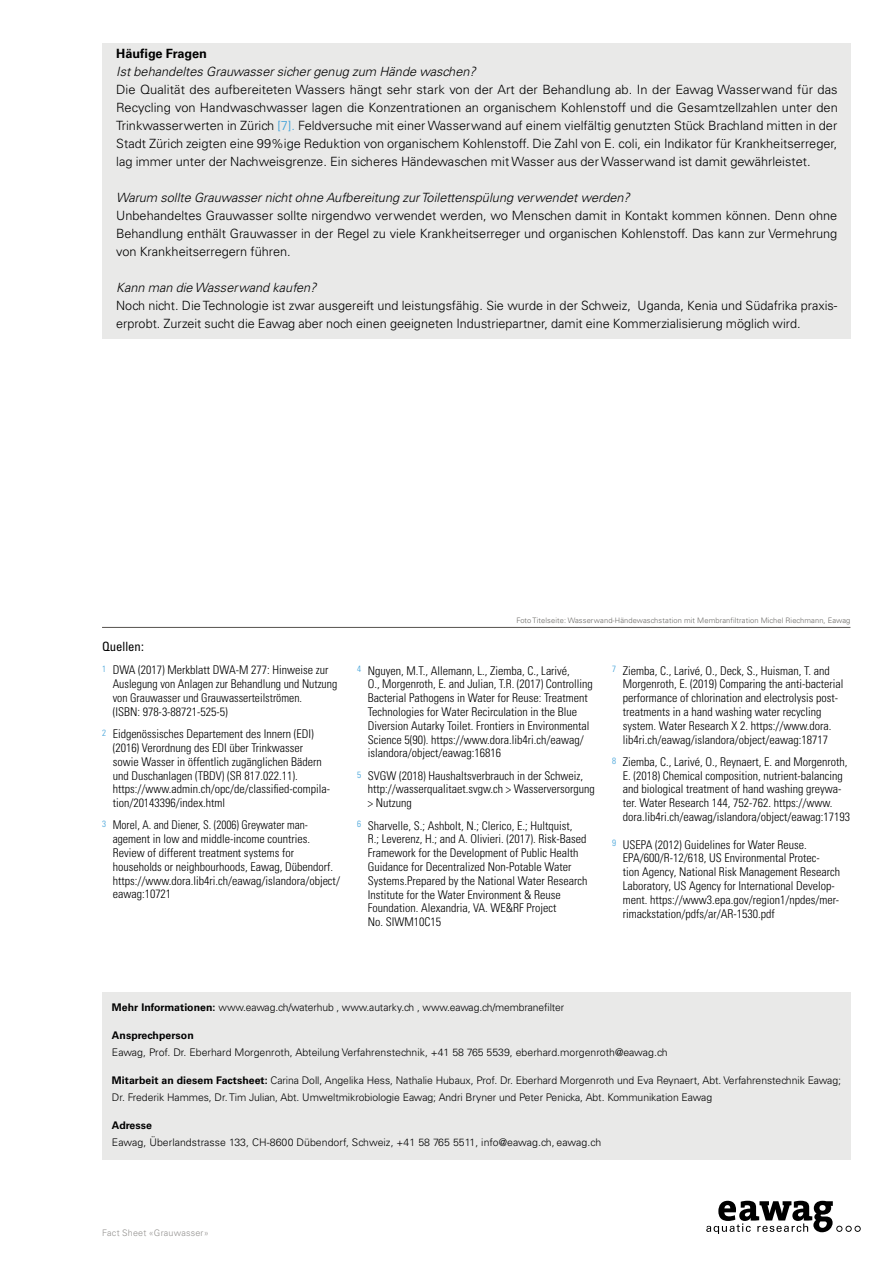
<style>
.page{position:relative;width:893px;height:1263px;background:#fff}
.page>*{position:absolute;margin:0;border:0;box-sizing:border-box;transform-origin:0 0}
.t1{font:300 12.75px/18px "Univers LT Std";color:#000;text-align:justify}
.t2{font:italic 300 12.75px "Univers LT Std";color:#000}
.t3{font:700 12.75px "Univers LT Std";color:#000}
.t4{font:condensed 12.75px "Univers LT Std";color:#000}
.t5{font:300 condensed 12px/13.8px "Univers LT Std";color:#000}
.t6{font:300 condensed 12px/13.8px "Univers LT Std";color:#000;scale:.95 1}
.t7{font:300 10.5px/16.5px "Univers LT Std";letter-spacing:-.005em;color:#000}
.t8{font:700 10.5px "Univers LT Std";letter-spacing:.005em;color:#000}
.t9{font:300 9px "Univers LT Std";letter-spacing:.02em;color:#949290}
.t10{font:300 condensed 9px "Univers LT Std";color:#3a9ed7}
.t11{font:300 7.5px "Univers LT Std";letter-spacing:.015em;color:#6a6864}
.s1{color:#3a9ed7}
.s2{font-weight:700}
</style>
<div class="page">
<svg style="left:706px;top:1201px;width:155px;height:33px"></svg>
<div style="left:102px;top:992px;width:748px;height:167px;background:#e9e9e8"></div>
<div style="left:102px;top:43px;width:748px;height:295px;background:#e9e9e8"></div>
<hr style="left:102px;top:627px;width:748px;height:1px;background:#55524e">
<p class="t3" style="left:116px;top:46px;width:92px">Häufige Fragen</p>
<p class="t2" style="left:116px;top:64px;width:361px">Ist behandeltes Grauwasser sicher genug zum Hände waschen?</p>
<p class="t1" style="left:116px;top:81px;width:723px">Die Qualität des aufbereiteten Wassers hängt sehr stark von der Art der Behandlung ab. In der Eawag Wasserwand für das Recycling von Handwaschwasser lagen die Konzentrationen an organischem Kohlenstoff und die Gesamtzellzahlen unter den Trinkwasserwerten in Zürich <span class="s1">[7].</span> Feldversuche mit einer Wasserwand auf einem vielfältig genutzten Stück Brachland mitten in der Stadt Zürich zeigten eine 99%ige Reduktion von organischem Kohlenstoff. Die Zahl von E. coli, ein Indikator für Krankheitserreger, lag immer unter der Nachweisgrenze. Ein sicheres Händewaschen mit Wasser aus der Wasserwand ist damit gewährleistet.</p>
<p class="t2" style="left:116px;top:190px;width:515px">Warum sollte Grauwasser nicht ohne Aufbereitung zur Toilettenspülung verwendet werden?</p>
<p class="t1" style="left:116px;top:207px;width:723px">Unbehandeltes Grauwasser sollte nirgendwo verwendet werden, wo Menschen damit in Kontakt kommen können. Denn ohne Behandlung enthält Grauwasser in der Regel zu viele Krankheitserreger und organischen Kohlenstoff. Das kann zur Vermehrung von Krankheitserregern führen.</p>
<p class="t2" style="left:116px;top:280px;width:202px">Kann man die Wasserwand kaufen?</p>
<p class="t1" style="left:116px;top:297px;width:723px">Noch nicht. Die Technologie ist zwar ausgereift und leistungsfähig. Sie wurde in der Schweiz, Uganda, Kenia und Südafrika praxis&shy;erprobt. Zurzeit sucht die Eawag aber noch einen geeigneten Industriepartner, damit eine Kommerzialisierung möglich wird.</p>
<p class="t11" style="left:516px;top:616px;width:336px">Foto Titelseite: Wasserwand-Händewaschstation mit Membranfiltration Michel Riechmann, Eawag</p>
<p class="t4" style="left:102px;top:639px;width:43px">Quellen:</p>
<p class="t5" style="left:113px;top:663px;width:226px">DWA (2017) Merkblatt DWA-M 277: Hinweise zur Auslegung von Anlagen zur Behandlung und Nutzung von Grauwasser und Grauwasserteilströmen.<br>(ISBN: 978-3-88721-525-5)</p>
<p class="t5" style="left:113px;top:727px;width:219px">Eidgenössisches Departement des Innern (EDI) (2016) Verordnung des EDI über Trinkwasser sowie Wasser in öffentlich zugänglichen Bädern und Duschanlagen (TBDV) (SR 817.022.11). https://www.admin.ch/opc/de/classified-compila&shy;tion/20143396/index.html</p>
<p class="t6" style="left:113px;top:818px;width:241px">Morel, A. and Diener, S. (2006) Greywater man&shy;agement in low and middle-income countries.<br>Review of different treatment systems for households or neighbourhoods, Eawag, Dübendorf. https://www.dora.lib4ri.ch/eawag/islandora/object/ eawag:10721</p>
<p class="t5" style="left:368px;top:663px;width:226px">Nguyen, M.T., Allemann, L., Ziemba, C., Larivé,<br>O., Morgenroth, E. and Julian, T.R. (2017) Controlling Bacterial Pathogens in Water for Reuse: Treatment Technologies for Water Recirculation in the Blue Diversion Autarky Toilet. Frontiers in Environmental Science 5(90). https://www.dora.lib4ri.ch/eawag/ islandora/object/eawag:16816</p>
<p class="t5" style="left:368px;top:768px;width:229px">SVGW (2018) Haushaltsverbrauch in der Schweiz, http://wasserqualitaet.svgw.ch &gt; Wasserversorgung &gt; Nutzung</p>
<p class="t5" style="left:368px;top:818px;width:221px">Sharvelle, S.; Ashbolt, N.; Clerico, E.; Hultquist,<br>R.; Leverenz, H.; and A. Olivieri. (2017). Risk-Based Framework for the Development of Public Health Guidance for Decentralized Non-Potable Water Systems.Prepared by the National Water Research Institute for the Water Environment &amp; Reuse Foundation. Alexandria, VA. WE&amp;RF Project<br>No. SIWM10C15</p>
<p class="t10" style="left:102px;top:664px;width:5px">1</p>
<p class="t10" style="left:357px;top:664px;width:5px">4</p>
<p class="t10" style="left:102px;top:727px;width:5px">2</p>
<p class="t10" style="left:357px;top:769px;width:5px">5</p>
<p class="t10" style="left:102px;top:819px;width:5px">3</p>
<p class="t10" style="left:357px;top:819px;width:5px">6</p>
<p class="t5" style="left:623px;top:663px;width:222px">Ziemba, C., Larivé, O., Deck, S., Huisman, T. and Morgenroth, E. (2019) Comparing the anti-bacterial performance of chlorination and electrolysis post&shy;treatments in a hand washing water recycling system. Water Research X 2. https://www.dora. lib4ri.ch/eawag/islandora/object/eawag:18717</p>
<p class="t5" style="left:623px;top:755px;width:229px">Ziemba, C., Larivé, O., Reynaert, E. and Morgenroth, E. (2018) Chemical composition, nutrient-balancing and biological treatment of hand washing greywa&shy;ter. Water Research 144, 752-762. https://www. dora.lib4ri.ch/eawag/islandora/object/eawag:17193</p>
<p class="t5" style="left:623px;top:837px;width:219px">USEPA (2012) Guidelines for Water Reuse.<br>EPA/600/R-12/618, US Environmental Protec-<br>tion Agency, National Risk Management Research Laboratory, US Agency for International Develop&shy;ment. https://www3.epa.gov/region1/npdes/mer&shy;rimackstation/pdfs/ar/AR-1530.pdf</p>
<p class="t10" style="left:612px;top:664px;width:5px">7</p>
<p class="t10" style="left:612px;top:755px;width:5px">8</p>
<p class="t10" style="left:612px;top:838px;width:5px">9</p>
<p class="t7" style="left:112px;top:999px;width:454px"><span class="s2">Mehr Informationen:</span> www.eawag.ch/waterhub , www.autarky.ch , www.eawag.ch/membranefilter</p>
<p class="t8" style="left:112px;top:1029px;width:83px">Ansprechperson</p>
<p class="t7" style="left:112px;top:1044px;width:557px">Eawag, Prof. Dr. Eberhard Morgenroth, Abteilung Verfahrenstechnik, +41 58 765 5539, eberhard.morgenroth@eawag.ch</p>
<p class="t7" style="left:112px;top:1072px;width:731px"><span class="s2">Mitarbeit an diesem Factsheet:</span> Carina Doll, Angelika Hess, Nathalie Hubaux, Prof. Dr. Eberhard Morgenroth und Eva Reynaert, Abt. Verfahrenstechnik Eawag;<br>Dr. Frederik Hammes, Dr. Tim Julian, Abt. Umweltmikrobiologie Eawag; Andri Bryner und Peter Penicka, Abt. Kommunikation Eawag</p>
<p class="t8" style="left:112px;top:1119px;width:42px">Adresse</p>
<p class="t7" style="left:112px;top:1134px;width:491px">Eawag, Überlandstrasse 133, CH-8600 Dübendorf, Schweiz, +41 58 765 5511, info@eawag.ch, eawag.ch</p>
<p class="t9" style="left:102px;top:1227px;width:108px">Fact Sheet «Grauwasser»</p>
</div>
